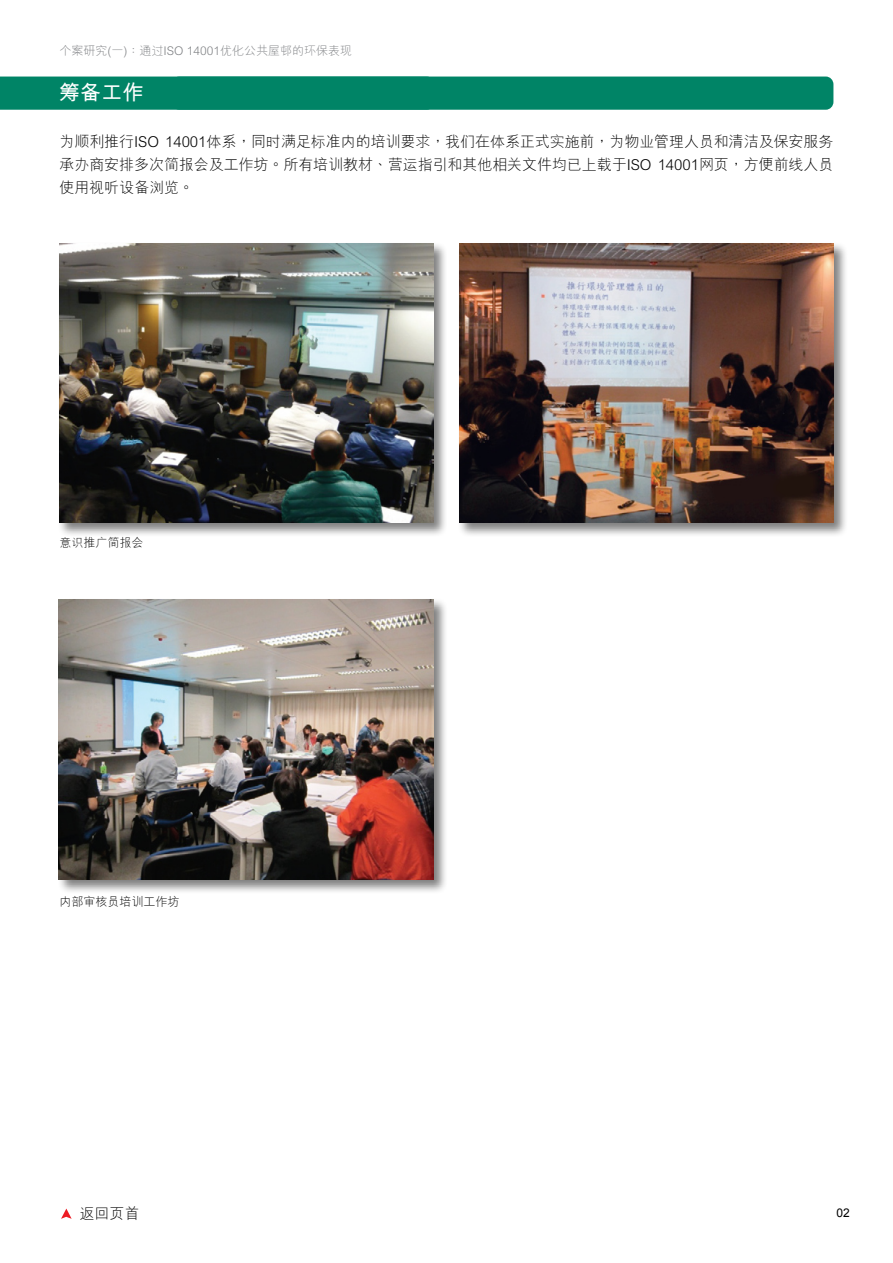
<style>
.page{position:relative;width:893px;height:1263px;background:#fff}
.page>*{position:absolute;margin:0;border:0;box-sizing:border-box;transform-origin:0 0}
.t1{font:700 21px "M Hei HKS";color:#fff}
.t2{font:300 15px/23.2px "M Hei HKS";letter-spacing:-.005em;color:#000;text-align:justify}
.t3{font:300 12px "M Hei HKS";color:#808285}
.t4{font:300 12px "M Hei HKS";color:#000}
.t5{font:12px "Arial";color:#000}
.s1{font-family:"M Hei HK"}
</style>
<div class="page">
<div style="left:0;top:77px;width:177px;height:33px;background:#008466"></div>
<div style="left:172px;top:77px;width:661px;height:33px;background:#008466;border-radius:8px"></div>
<div style="left:58px;top:242px;width:396px;height:302px;background:#000;opacity:.5"></div>
<img style="left:60px;top:243px;width:373px;height:279px">
<div style="left:457px;top:242px;width:398px;height:302px;background:#000;opacity:.5"></div>
<img style="left:459px;top:243px;width:374px;height:280px">
<div style="left:57px;top:597px;width:397px;height:303px;background:#000;opacity:.5"></div>
<img style="left:59px;top:599px;width:375px;height:280px">
<svg style="left:61px;top:1208px;width:11px;height:11px"></svg>
<p class="t3" style="left:60px;top:42px;width:294px">個案研究(一)：通過ISO 14001優化公共屋<span class="s1">邨</span>的環保表現</p>
<p class="t1" style="left:60px;top:77px;width:85px">籌備工作</p>
<p class="t2" style="left:60px;top:129px;width:775px">為順利推行ISO 14001體系，同時滿足標準內的培訓要求，我們在體系正式實施前，為物業管理人員和清潔及保安服務承辦商安排多次簡報會及工作坊。所有培訓教材、營運指引和其他相關文件均已上載於ISO 14001網頁，方便前線人員使用視聽設備瀏覽。</p>
<p class="t4" style="left:60px;top:534px;width:85px">意識推廣簡報會</p>
<p class="t4" style="left:60px;top:893px;width:121px">內部審核員培訓工作坊</p>
<p class="t2" style="left:80px;top:1201px;width:61px">返回頁首</p>
<p class="t5" style="left:837px;top:1205px;width:15px">02</p>
</div>
